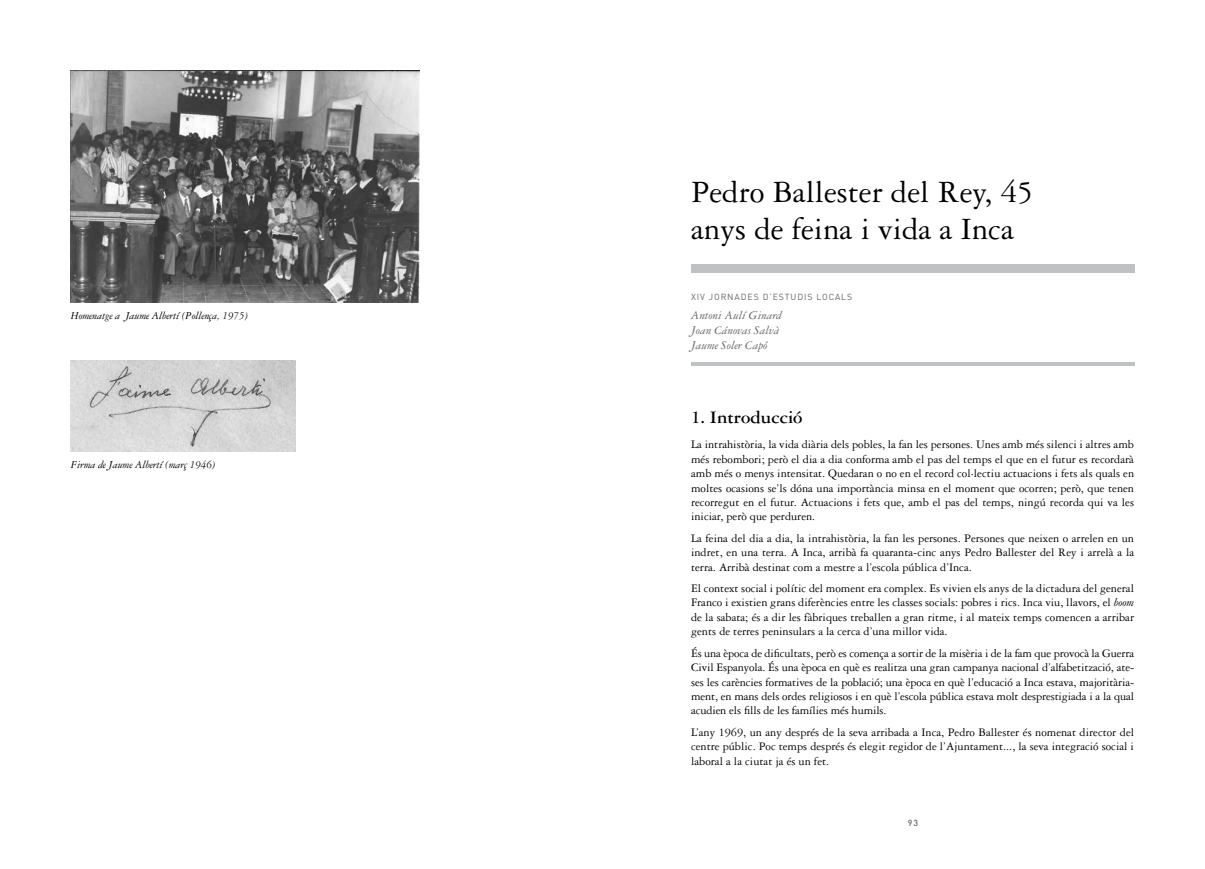
<style>
.page{position:relative;width:1205px;height:869px;background:#fff}
.page>*{position:absolute;margin:0;border:0;box-sizing:border-box;transform-origin:0 0}
.t1{font:33px/36.9px "Garamond Three";color:#000}
.t2{font:700 18.75px "Garamond Three";color:#000}
.t3{font:italic 12.5px/15px "Garamond Three";color:#616264}
.t4{font:12.25px/14.4px "Garamond Three";color:#000;text-align:justify}
.t5{font:italic 11.25px "Garamond Three";letter-spacing:-.01em;color:#000}
.t6{font:8.75px "DIN";letter-spacing:.1em;color:#646567}
.t7{font:500 8.75px "DIN";color:#646567}
.s1{font-style:italic}
</style>
<div class="page">
<div style="left:691px;top:264px;width:443px;height:9px;background:#c0c1c2"></div>
<svg style="left:691px;top:362px;width:443px;height:3px"></svg>
<img style="left:71px;top:360px;width:225px;height:91px">
<img style="left:71px;top:71px;width:349px;height:231px">
<p class="t5" style="left:71px;top:309px;width:179px">Homenatge a Jaume Albertí (Pollença, 1975)</p>
<p class="t5" style="left:71px;top:458px;width:146px">Firma de Jaume Albertí (març 1946)</p>
<h1 class="t1" style="left:691px;top:174px;width:344px">Pedro Ballester del Rey, 45 anys de feina i vida a Inca</h1>
<p class="t6" style="left:691px;top:291px;width:163px">XIV JORNADES D’ESTUDIS LOCALS</p>
<p class="t3" style="left:691px;top:308px;width:92px">Antoni Aulí Ginard<br>Joan Cánovas Salvà<br>Jaume Soler Capó</p>
<h2 class="t2" style="left:691px;top:407px;width:113px">1. Introducció</h2>
<p class="t4" style="left:691px;top:437px;width:444px">La intrahistòria, la vida diària dels pobles, la fan les persones. Unes amb més silenci i altres amb més rebombori; però el dia a dia conforma amb el pas del temps el que en el futur es recordarà amb més o menys intensitat. Quedaran o no en el record col·lectiu actuacions i fets als quals en moltes ocasions se’ls dóna una importància minsa en el moment que ocorren; però, que tenen recorregut en el futur. Actuacions i fets que, amb el pas del temps, ningú recorda qui va les iniciar, però que perduren.</p>
<p class="t4" style="left:691px;top:530px;width:444px">La feina del dia a dia, la intrahistòria, la fan les persones. Persones que neixen o arrelen en un indret, en una terra. A Inca, arribà fa quaranta-cinc anys Pedro Ballester del Rey i arrelà a la terra. Arribà destinat com a mestre a l’escola pública d’Inca.</p>
<p class="t4" style="left:691px;top:581px;width:444px">El context social i polític del moment era complex. Es vivien els anys de la dictadura del general Franco i existien grans diferències entre les classes socials: pobres i rics. Inca viu, llavors, el <span class="s1">boom </span>de la sabata; és a dir les fàbriques treballen a gran ritme, i al mateix temps comencen a arribar gents de terres peninsulars a la cerca d’una millor vida.</p>
<p class="t4" style="left:691px;top:645px;width:444px">És una època de dificultats, però es comença a sortir de la misèria i de la fam que provocà la Guerra Civil Espanyola. És una època en què es realitza una gran campanya nacional d’alfabetització, ate&shy;ses les carències formatives de la població; una època en què l’educació a Inca estava, majoritària&shy;ment, en mans dels ordes religiosos i en què l’escola pública estava molt desprestigiada i a la qual acudien els fills de les famílies més humils.</p>
<p class="t4" style="left:691px;top:724px;width:444px">L’any 1969, un any després de la seva arribada a Inca, Pedro Ballester és nomenat director del centre públic. Poc temps després és elegit regidor de l’Ajuntament..., la seva integració social i laboral a la ciutat ja és un fet.</p>
<p class="t7" style="left:908px;top:816px;width:12px">93</p>
</div>
